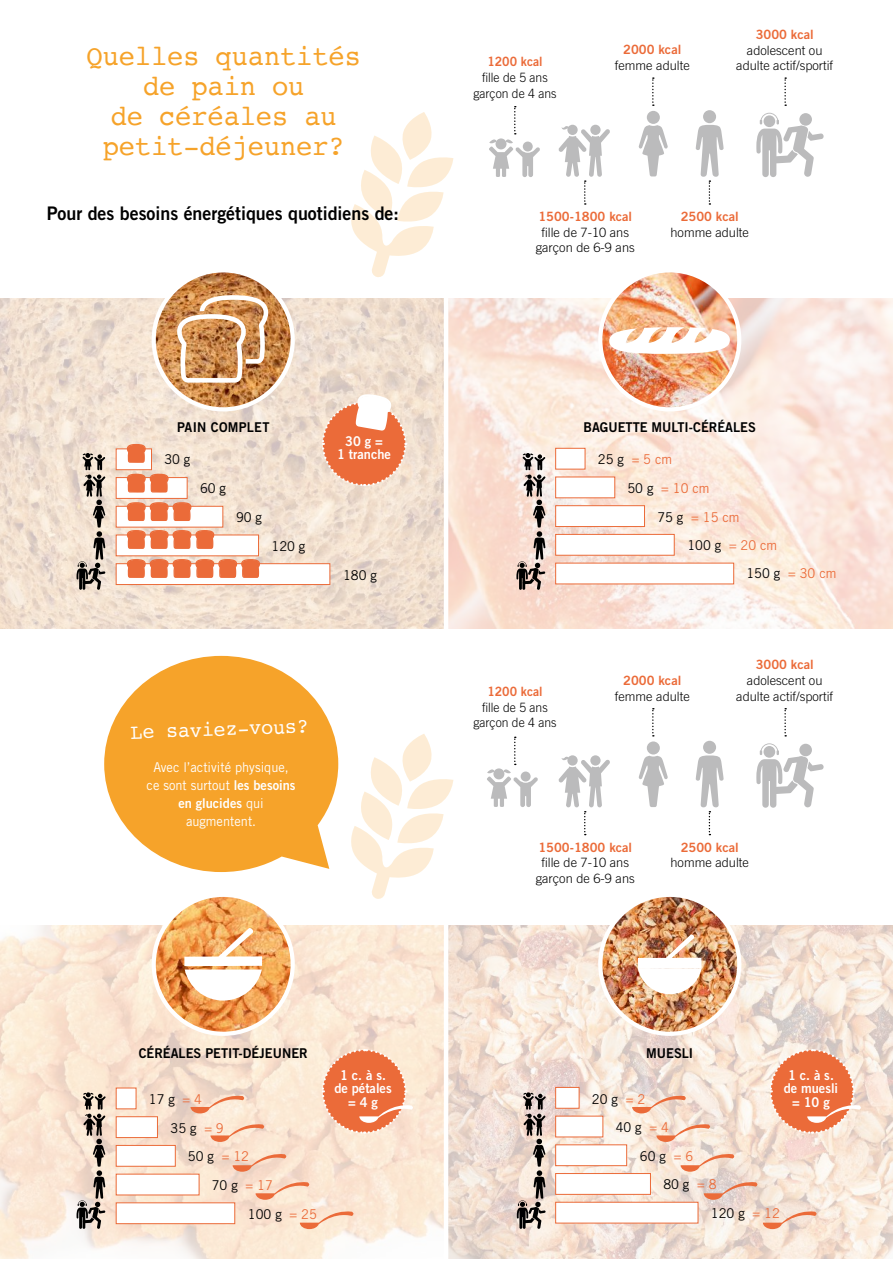
<style>
.page{position:relative;width:893px;height:1263px;background:#fff}
.page>*{position:absolute;margin:0;border:0;box-sizing:border-box;transform-origin:0 0}
.t1{font:28.5px/30px "Courier";letter-spacing:-.005em;color:#f6a32a;text-align:center;scale:.95 1}
.t2{font:21px "Courier";color:#fff;scale:.95 1}
.t3{font:18.75px "Trade Gothic Bold Two";color:#000;scale:.95 1}
.t4{font:13.5px "Trade Gothic";color:#000;scale:.95 1}
.t5{font:13.5px/13.5px "Trade Gothic Bold Two";color:#fff;text-align:center;scale:.95 1}
.t6{font:13.5px/18px "Trade Gothic";color:#fff;text-align:center;scale:.95 1}
.t7{font:13.5px "Trade Gothic Bold Two";color:#000;scale:.95 1}
.t8{font:13.5px "Trade Gothic";color:#eb6b39;scale:.95 1}
.t9{font:13.5px "Trade Gothic Bold Two";letter-spacing:.02em;color:#000;scale:.95 1}
.t10{font:300 12.9px/15.6px "Trade Gothic";color:#000;text-align:center}
.t11{font:12.9px "Trade Gothic Bold Two";color:#eb6b39}
.t12{font:300 12.9px/15.6px "Trade Gothic";color:#000;text-align:center;scale:.95 1}
.t13{font:12.9px "Trade Gothic Bold Two";color:#eb6b39;scale:.95 1}
.s1{color:#000}
.s2{font-family:"Trade Gothic Bold Two"}
.s3{font-family:"Trade Gothic"}
.s4{color:#eb6b39}
</style>
<div class="page">
<img style="left:0;top:298px;width:893px;height:331px">
<hr style="left:444px;top:284px;width:4px;height:362px;background:#fff">
<img style="left:154px;top:270px;width:139px;height:139px;border-radius:69px">
<div style="left:152px;top:268px;width:143px;height:143px;border:4px solid #fff;border-radius:50%"></div>
<svg style="left:177px;top:295px;width:91px;height:88px"></svg>
<img style="left:600px;top:270px;width:139px;height:139px;border-radius:69px">
<div style="left:598px;top:268px;width:143px;height:143px;border:4px solid #fff;border-radius:50%"></div>
<svg style="left:609px;top:327px;width:121px;height:27px"></svg>
<div style="left:116px;top:563px;width:214px;height:22px;background:#fff;border:1px solid #eb6b39"></div>
<div style="left:116px;top:535px;width:143px;height:21px;background:#fff"></div>
<div style="left:116px;top:506px;width:107px;height:21px;background:#fff"></div>
<div style="left:116px;top:477px;width:71px;height:22px;background:#fff;border:1px solid #eb6b39"></div>
<div style="left:116px;top:449px;width:36px;height:21px;background:#fff;border:1px solid #eb6b39"></div>
<svg style="left:127px;top:444px;width:19px;height:19px"></svg>
<svg style="left:127px;top:474px;width:42px;height:18px"></svg>
<svg style="left:127px;top:502px;width:64px;height:19px"></svg>
<svg style="left:127px;top:530px;width:87px;height:19px;background:#ee8b63"></svg>
<svg style="left:127px;top:559px;width:133px;height:19px;background:#ee8d66"></svg>
<div style="left:555px;top:563px;width:179px;height:21px;background:#fff"></div>
<div style="left:555px;top:534px;width:119px;height:21px;background:#fff;border:1px solid #eb6b39"></div>
<div style="left:555px;top:505px;width:90px;height:22px;background:#fff;border:1px solid #eb6b39"></div>
<div style="left:555px;top:477px;width:60px;height:21px;background:#fff"></div>
<div style="left:555px;top:448px;width:30px;height:21px;background:#fff;border:1px solid #eb6b39"></div>
<svg style="left:321px;top:394px;width:87px;height:93px;background:#efa382"></svg>
<svg style="left:638px;top:125px;width:30px;height:51px"></svg>
<div style="left:647px;top:111px;width:13px;height:13px;background:#bbbbbc;border-radius:50%"></div>
<div style="left:703px;top:110px;width:13px;height:13px;background:#bbbbbc;border-radius:50%"></div>
<svg style="left:756px;top:113px;width:68px;height:64px"></svg>
<svg style="left:652px;top:77px;width:2px;height:29px"></svg>
<svg style="left:784px;top:77px;width:2px;height:29px"></svg>
<svg style="left:558px;top:125px;width:52px;height:80px"></svg>
<svg style="left:696px;top:125px;width:28px;height:80px"></svg>
<svg style="left:351px;top:112px;width:102px;height:165px"></svg>
<svg style="left:489px;top:106px;width:51px;height:71px"></svg>
<svg style="left:516px;top:452px;width:29px;height:138px;background:#b2a29b"></svg>
<svg style="left:77px;top:452px;width:28px;height:138px;background:#aba095"></svg>
<img style="left:0;top:925px;width:893px;height:333px">
<hr style="left:444px;top:905px;width:4px;height:357px;background:#fff">
<img style="left:154px;top:895px;width:139px;height:139px;border-radius:69px">
<div style="left:152px;top:893px;width:143px;height:143px;border:4px solid #fff;border-radius:50%"></div>
<svg style="left:184px;top:928px;width:78px;height:72px"></svg>
<img style="left:600px;top:895px;width:139px;height:139px;border-radius:69px">
<div style="left:598px;top:893px;width:143px;height:143px;border:4px solid #fff;border-radius:50%"></div>
<img style="left:638px;top:934px;width:64px;height:60px">
<div style="left:116px;top:1202px;width:119px;height:22px;background:#fff;border:1px solid #eb6b39"></div>
<div style="left:116px;top:1174px;width:83px;height:21px;background:#fff"></div>
<div style="left:116px;top:1145px;width:60px;height:21px;background:#fff;border:1px solid #eb6b39"></div>
<div style="left:116px;top:1116px;width:42px;height:22px;background:#fff;border:1px solid #eb6b39"></div>
<div style="left:116px;top:1088px;width:20px;height:21px;background:#fff"></div>
<svg style="left:638px;top:756px;width:30px;height:51px"></svg>
<div style="left:647px;top:741px;width:13px;height:13px;background:#bbbbbc;border-radius:50%"></div>
<div style="left:703px;top:741px;width:13px;height:13px;background:#bbbbbc;border-radius:50%"></div>
<svg style="left:756px;top:743px;width:68px;height:65px"></svg>
<svg style="left:652px;top:708px;width:2px;height:28px"></svg>
<svg style="left:784px;top:708px;width:2px;height:28px"></svg>
<svg style="left:558px;top:755px;width:52px;height:80px"></svg>
<svg style="left:696px;top:755px;width:28px;height:80px"></svg>
<svg style="left:104px;top:656px;width:234px;height:216px;fill:#f6a32a"></svg>
<svg style="left:351px;top:734px;width:102px;height:165px"></svg>
<svg style="left:487px;top:737px;width:51px;height:70px"></svg>
<svg style="left:190px;top:1048px;width:673px;height:211px;background:#f2d8c8"></svg>
<svg style="left:77px;top:1091px;width:29px;height:138px;background:#b0a296"></svg>
<h1 class="t1" style="left:87px;top:40px;width:290px">Quelles quantités de pain ou<br>de céréales au petit-déjeuner?</h1>
<h3 class="t3" style="left:47px;top:202px;width:372px">Pour des besoins énergétiques quotidiens de:</h3>
<p class="t13" style="left:487px;top:54px;width:60px">1200 kcal</p>
<p class="t12" style="left:473px;top:70px;width:89px">fille de 5 ans garçon de 4 ans</p>
<p class="t11" style="left:623px;top:42px;width:60px">2000 kcal</p>
<p class="t10" style="left:615px;top:58px;width:76px">femme adulte</p>
<p class="t11" style="left:756px;top:26px;width:60px">3000 kcal</p>
<p class="t10" style="left:736px;top:42px;width:98px">adolescent ou adulte actif/sportif</p>
<p class="t11" style="left:538px;top:208px;width:95px">1500-1800 kcal</p>
<p class="t10" style="left:536px;top:224px;width:101px">fille de 7-10 ans garçon de 6-9 ans</p>
<p class="t11" style="left:681px;top:209px;width:60px">2500 kcal</p>
<p class="t10" style="left:670px;top:224px;width:80px">homme adulte</p>
<p class="t9" style="left:177px;top:419px;width:99px">PAIN COMPLET</p>
<p class="t7" style="left:584px;top:419px;width:183px">BAGUETTE MULTI-CÉRÉALES</p>
<p class="t4" style="left:164px;top:451px;width:29px">30 g</p>
<p class="t4" style="left:200px;top:480px;width:29px">60 g</p>
<p class="t4" style="left:236px;top:509px;width:29px">90 g</p>
<p class="t4" style="left:271px;top:538px;width:37px">120 g</p>
<p class="t4" style="left:343px;top:567px;width:37px">180 g</p>
<p class="t5" style="left:337px;top:434px;width:58px">30 g =<br>1 tranche</p>
<p class="t8" style="left:598px;top:451px;width:80px"><span class="s1">25 g</span> = 5 cm</p>
<p class="t8" style="left:627px;top:480px;width:88px"><span class="s1">50 g</span> = 10 cm</p>
<p class="t8" style="left:657px;top:509px;width:88px"><span class="s1">75 g</span> = 15 cm</p>
<p class="t8" style="left:687px;top:537px;width:96px"><span class="s1">100 g</span> = 20 cm</p>
<p class="t8" style="left:746px;top:565px;width:96px"><span class="s1">150 g</span> = 30 cm</p>
<h2 class="t2" style="left:130px;top:716px;width:189px;rotate:-2deg">Le saviez-vous?</h2>
<p class="t6" style="left:147px;top:758px;width:158px">Avec l’activité physique, ce sont surtout <span class="s2">les besoins</span></p>
<p class="t5" style="left:178px;top:796px;width:92px">en glucides <span class="s3">qui</span></p>
<p class="t6" style="left:186px;top:812px;width:75px">augmentent.</p>
<p class="t13" style="left:487px;top:683px;width:60px">1200 kcal</p>
<p class="t12" style="left:473px;top:699px;width:89px">fille de 5 ans garçon de 4 ans</p>
<p class="t11" style="left:623px;top:672px;width:60px">2000 kcal</p>
<p class="t10" style="left:615px;top:688px;width:76px">femme adulte</p>
<p class="t11" style="left:756px;top:657px;width:60px">3000 kcal</p>
<p class="t10" style="left:736px;top:672px;width:98px">adolescent ou adulte actif/sportif</p>
<p class="t11" style="left:538px;top:839px;width:95px">1500-1800 kcal</p>
<p class="t10" style="left:536px;top:855px;width:101px">fille de 7-10 ans garçon de 6-9 ans</p>
<p class="t11" style="left:681px;top:839px;width:60px">2500 kcal</p>
<p class="t10" style="left:670px;top:855px;width:80px">homme adulte</p>
<p class="t7" style="left:139px;top:1045px;width:179px">CÉRÉALES PETIT-DÉJEUNER</p>
<p class="t7" style="left:646px;top:1045px;width:51px">MUESLI</p>
<p class="t4" style="left:149px;top:1090px;width:58px">17 g <span class="s4">= 4</span></p>
<p class="t4" style="left:171px;top:1119px;width:58px">35 g <span class="s4">= 9</span></p>
<p class="t4" style="left:188px;top:1148px;width:66px">50 g <span class="s4">= 12</span></p>
<p class="t4" style="left:212px;top:1177px;width:66px">70 g <span class="s4">= 17</span></p>
<p class="t4" style="left:248px;top:1206px;width:74px">100 g <span class="s4">= 25</span></p>
<p class="t5" style="left:334px;top:1068px;width:62px">1 c. à s. de pétales = 4 g</p>
<p class="t5" style="left:784px;top:1068px;width:59px">1 c. à s. de muesli = 10 g</p>
<p class="t4" style="left:592px;top:1090px;width:58px">20 g <span class="s4">= 2</span></p>
<p class="t4" style="left:616px;top:1119px;width:58px">40 g <span class="s4">= 4</span></p>
<p class="t4" style="left:640px;top:1148px;width:58px">60 g <span class="s4">= 6</span></p>
<p class="t4" style="left:663px;top:1176px;width:58px">80 g <span class="s4">= 8</span></p>
<p class="t4" style="left:711px;top:1204px;width:74px">120 g <span class="s4">= 12</span></p>
</div>
